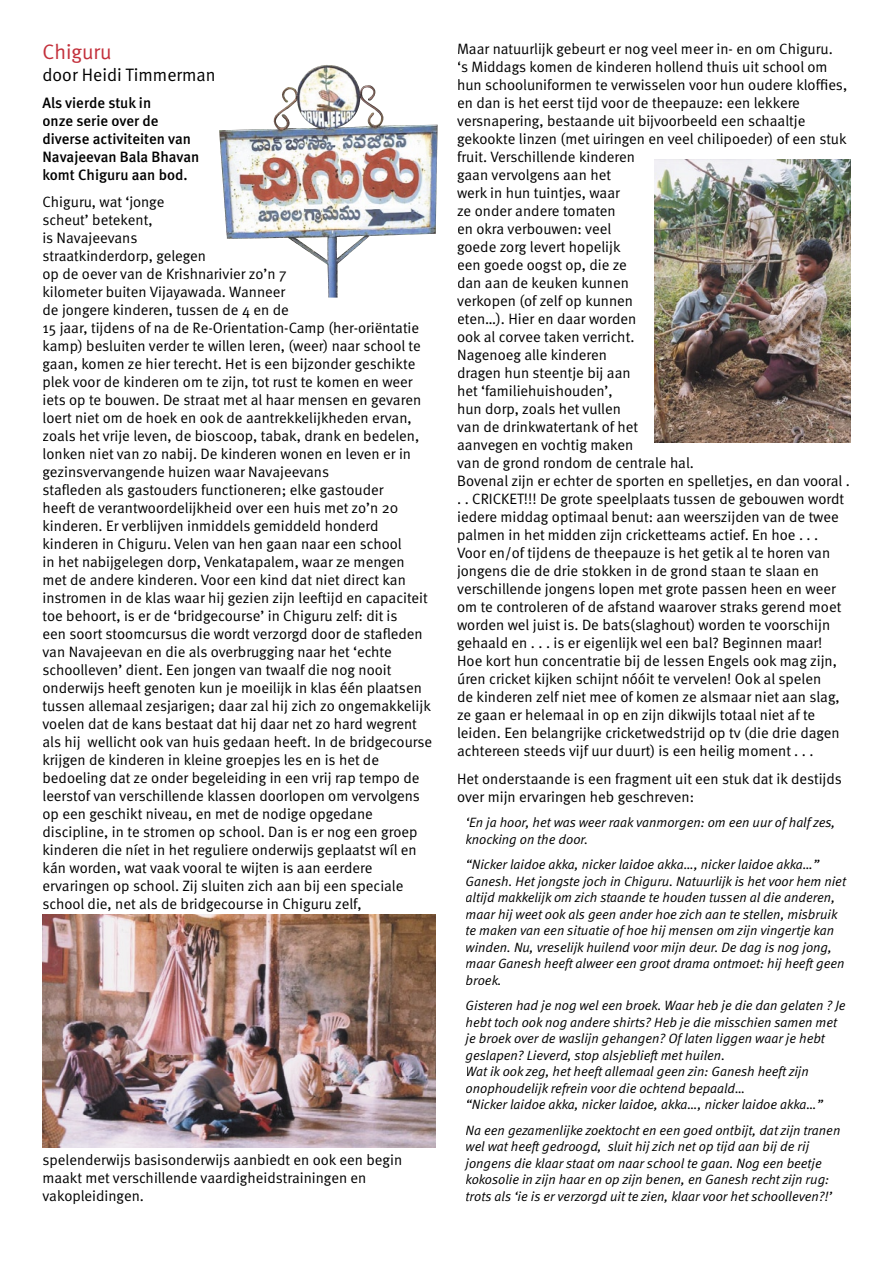
<style>
.page{position:relative;width:893px;height:1263px;background:#fff}
.page>*{position:absolute;margin:0;border:0;box-sizing:border-box;transform-origin:0 0}
.t1{font:21px "Meta Normal";color:#c3303b}
.t2{font:18px "Meta Normal";color:#000}
.t3{font:15px/18px "Meta Normal";color:#000}
.t4{font:500 15px/18px "Meta";color:#000}
.t5{font:italic 13.5px/16.5px "Meta Normal";color:#000}
</style>
<div class="page">
<img style="left:655px;top:159px;width:195px;height:284px">
<img style="left:43px;top:914px;width:393px;height:233px">
<img style="left:219px;top:65px;width:219px;height:233px">
<h1 class="t1" style="left:43px;top:40px;width:71px">Chiguru</h1>
<p class="t2" style="left:43px;top:64px;width:175px">door Heidi Timmerman</p>
<p class="t4" style="left:43px;top:93px;width:158px">Als vierde stuk in<br>onze serie over de diverse activiteiten van<br>Navajeevan Bala Bhavan komt Chiguru aan bod.</p>
<p class="t3" style="left:43px;top:192px;width:391px">Chiguru, wat ‘jonge<br>scheut’ betekent,<br>is Navajeevans<br>straatkinderdorp, gelegen<br>op de oever van de Krishnarivier zo’n 7<br>kilometer buiten Vijayawada. Wanneer<br>de jongere kinderen, tussen de 4 en de<br>15 jaar, tijdens of na de Re-Orientation-Camp (her-oriëntatie kamp) besluiten verder te willen leren, (weer) naar school te gaan, komen ze hier terecht. Het is een bijzonder geschikte plek voor de kinderen om te zijn, tot rust te komen en weer iets op te bouwen. De straat met al haar mensen en gevaren loert niet om de hoek en ook de aantrekkelijkheden ervan, zoals het vrije leven, de bioscoop, tabak, drank en bedelen, lonken niet van zo nabij. De kinderen wonen en leven er in gezinsvervangende huizen waar Navajeevans<br>stafleden als gastouders functioneren; elke gastouder<br>heeft de verantwoordelijkheid over een huis met zo’n 20 kinderen. Er verblijven inmiddels gemiddeld honderd kinderen in Chiguru. Velen van hen gaan naar een school<br>in het nabijgelegen dorp, Venkatapalem, waar ze mengen met de andere kinderen. Voor een kind dat niet direct kan instromen in de klas waar hij gezien zijn leeftijd en capaciteit toe behoort, is er de ‘bridgecourse’ in Chiguru zelf: dit is<br>een soort stoomcursus die wordt verzorgd door de stafleden van Navajeevan en die als overbrugging naar het ‘echte schoolleven’ dient. Een jongen van twaalf die nog nooit onderwijs heeft genoten kun je moeilijk in klas één plaatsen tussen allemaal zesjarigen; daar zal hij zich zo ongemakkelijk voelen dat de kans bestaat dat hij daar net zo hard wegrent als hij wellicht ook van huis gedaan heeft. In de bridgecourse krijgen de kinderen in kleine groepjes les en is het de bedoeling dat ze onder begeleiding in een vrij rap tempo de leerstof van verschillende klassen doorlopen om vervolgens op een geschikt niveau, en met de nodige opgedane discipline, in te stromen op school. Dan is er nog een groep kinderen die níet in het reguliere onderwijs geplaatst wíl en kán worden, wat vaak vooral te wijten is aan eerdere ervaringen op school. Zij sluiten zich aan bij een speciale school die, net als de bridgecourse in Chiguru zelf,</p>
<p class="t3" style="left:43px;top:1151px;width:361px">spelenderwijs basisonderwijs aanbiedt en ook een begin maakt met verschillende vaardigheidstrainingen en vakopleidingen.</p>
<p class="t3" style="left:457px;top:40px;width:394px">Maar natuurlijk gebeurt er nog veel meer in- en om Chiguru.<br>‘s Middags komen de kinderen hollend thuis uit school om hun schooluniformen te verwisselen voor hun oudere kloffies, en dan is het eerst tijd voor de theepauze: een lekkere versnapering, bestaande uit bijvoorbeeld een schaaltje gekookte linzen (met uiringen en veel chilipoeder) of een stuk fruit. Verschillende kinderen<br>gaan vervolgens aan het<br>werk in hun tuintjes, waar<br>ze onder andere tomaten<br>en okra verbouwen: veel<br>goede zorg levert hopelijk<br>een goede oogst op, die ze<br>dan aan de keuken kunnen<br>verkopen (of zelf op kunnen<br>eten…). Hier en daar worden<br>ook al corvee taken verricht.<br>Nagenoeg alle kinderen<br>dragen hun steentje bij aan<br>het ‘familiehuishouden’,<br>hun dorp, zoals het vullen<br>van de drinkwatertank of het<br>aanvegen en vochtig maken<br>van de grond rondom de centrale hal.<br>Bovenal zijn er echter de sporten en spelletjes, en dan vooral . . . CRICKET!!! De grote speelplaats tussen de gebouwen wordt iedere middag optimaal benut: aan weerszijden van de twee palmen in het midden zijn cricketteams actief. En hoe . . .<br>Voor en/of tijdens de theepauze is het getik al te horen van jongens die de drie stokken in de grond staan te slaan en verschillende jongens lopen met grote passen heen en weer om te controleren of de afstand waarover straks gerend moet worden wel juist is. De bats(slaghout) worden te voorschijn gehaald en . . . is er eigenlijk wel een bal? Beginnen maar!<br>Hoe kort hun concentratie bij de lessen Engels ook mag zijn, úren cricket kijken schijnt nóóit te vervelen! Ook al spelen<br>de kinderen zelf niet mee of komen ze alsmaar niet aan slag, ze gaan er helemaal in op en zijn dikwijls totaal niet af te leiden. Een belangrijke cricketwedstrijd op tv (die drie dagen achtereen steeds vijf uur duurt) is een heilig moment . . .</p>
<p class="t3" style="left:457px;top:769px;width:386px">Het onderstaande is een fragment uit een stuk dat ik destijds over mijn ervaringen heb geschreven:</p>
<p class="t5" style="left:466px;top:814px;width:371px">‘En ja hoor, het was weer raak vanmorgen: om een uur of half zes, knocking on the door.</p>
<p class="t5" style="left:466px;top:856px;width:382px">“Nicker laidoe akka, nicker laidoe akka…, nicker laidoe akka…” Ganesh. Het jongste joch in Chiguru. Natuurlijk is het voor hem niet altijd makkelijk om zich staande te houden tussen al die anderen, maar hij weet ook als geen ander hoe zich aan te stellen, misbruik te maken van een situatie of hoe hij mensen om zijn vingertje kan winden. Nu, vreselijk huilend voor mijn deur. De dag is nog jong, maar Ganesh heeft alweer een groot drama ontmoet: hij heeft geen broek.</p>
<p class="t5" style="left:466px;top:997px;width:381px">Gisteren had je nog wel een broek. Waar heb je die dan gelaten ? Je hebt toch ook nog andere shirts? Heb je die misschien samen met je broek over de waslijn gehangen? Of laten liggen waar je hebt geslapen? Lieverd, stop alsjeblieft met huilen.<br>Wat ik ook zeg, het heeft allemaal geen zin: Ganesh heeft zijn onophoudelijk refrein voor die ochtend bepaald…<br>“Nicker laidoe akka, nicker laidoe, akka…, nicker laidoe akka…”</p>
<p class="t5" style="left:466px;top:1121px;width:376px">Na een gezamenlijke zoektocht en een goed ontbijt, dat zijn tranen wel wat heeft gedroogd, sluit hij zich net op tijd aan bij de rij jongens die klaar staat om naar school te gaan. Nog een beetje kokosolie in zijn haar en op zijn benen, en Ganesh recht zijn rug: trots als ‘ie is er verzorgd uit te zien, klaar voor het schoolleven?!’</p>
</div>
